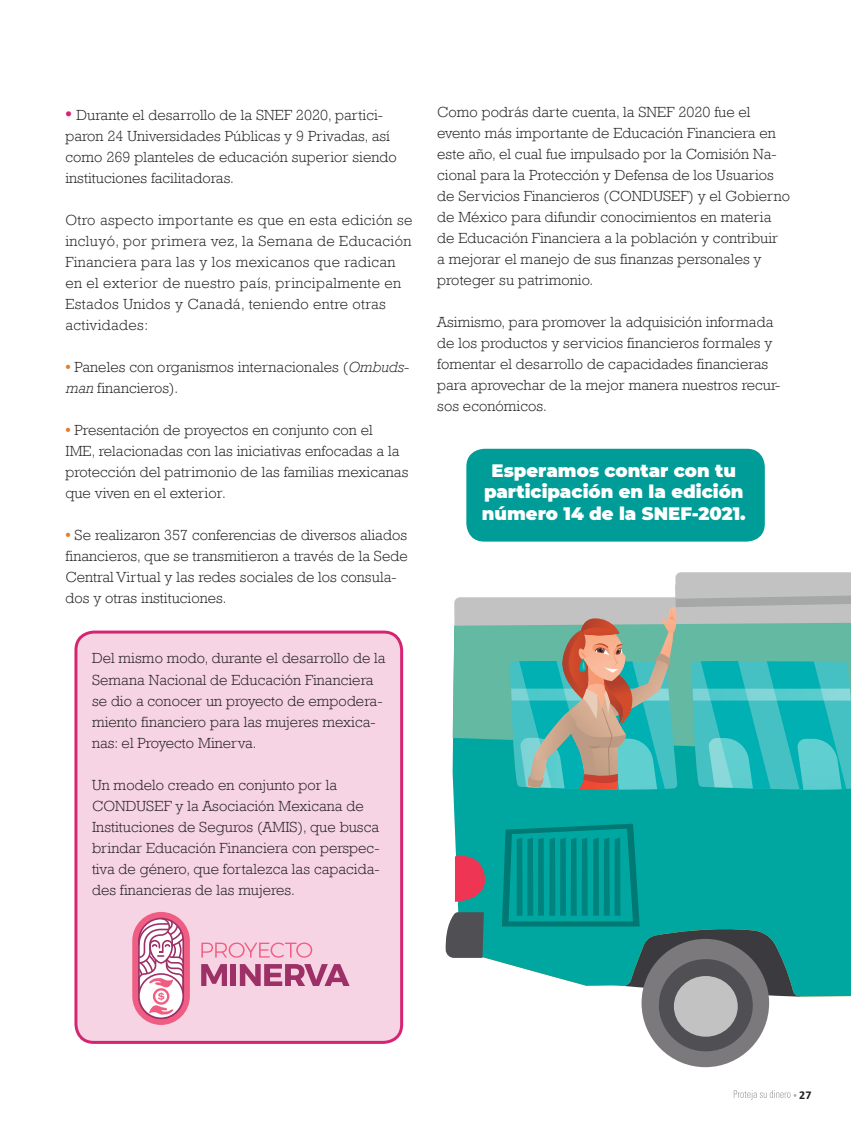
<style>
.page{position:relative;width:851px;height:1136px;background:#fff}
.page>*{position:absolute;margin:0;border:0;box-sizing:border-box;transform-origin:0 0}
.t1{font:900 18px/21.6px "Montserrat";color:#fff;text-align:center}
.t2{font:300 15px/21px "Rockwell";letter-spacing:.005em;color:#231f20}
.t3{font:300 15px/21px "Rockwell";letter-spacing:.025em;color:#231f20}
.t4{font:700 12px "Calibri";color:#231f20}
.s1{font-weight:700;font-size:18px;color:#d52572}
.s2{font-weight:700;color:#e57d2a}
.s3{font-style:italic}
</style>
<div class="page">
<svg style="left:733px;top:1090px;width:63px;height:9px"></svg>
<div style="left:466px;top:448px;width:298px;height:93px;background:#009c97;border-radius:18px"></div>
<div style="left:76px;top:632px;width:325px;height:410px;background:#f6d4e3;border-radius:18px"></div>
<div style="left:74px;top:630px;width:329px;height:413px;border:3px solid #d52572;border-radius:18px"></div>
<div style="left:132px;top:911px;width:58px;height:113px;background:#f05d82;border-radius:29px"></div>
<svg style="left:138px;top:917px;width:46px;height:101px;background:#e2acc1"></svg>
<svg style="left:201px;top:942px;width:111px;height:15px"></svg>
<svg style="left:201px;top:964px;width:26px;height:21px"></svg>
<div style="left:230px;top:963px;width:6px;height:22px;background:#9d3167"></div>
<svg style="left:240px;top:964px;width:109px;height:21px"></svg>
<svg style="left:452px;top:772px;width:398px;height:224px;background:#15aea8"></svg>
<svg style="left:445px;top:912px;width:39px;height:45px;background:#5c6063"></svg>
<div style="left:641px;top:938px;width:128px;height:129px;background:#7b797b;border-radius:50%"></div>
<div style="left:658px;top:959px;width:94px;height:92px;background:#505054;border-radius:50%"></div>
<div style="left:673px;top:975px;width:64px;height:61px;background:#c2c2c2;border-radius:50%"></div>
<svg style="left:455px;top:850px;width:33px;height:51px;background:#9f5b6d"></svg>
<svg style="left:502px;top:823px;width:298px;height:173px;background:#1d9894"></svg>
<svg style="left:454px;top:572px;width:396px;height:219px;background:#75bab2"></svg>
<p class="t2" style="left:65px;top:104px;width:333px"><span class="s1">•</span> Durante el desarrollo de la SNEF 2020, partici&shy;paron 24 Universidades Públicas y 9 Privadas, así como 269 planteles de educación superior siendo instituciones facilitadoras.</p>
<p class="t3" style="left:65px;top:209px;width:348px">Otro aspecto importante es que en esta edición se incluyó, por primera vez, la Semana de Educación Financiera para las y los mexicanos que radican en el exterior de nuestro país, principalmente en Estados Unidos y Canadá, teniendo entre otras actividades:</p>
<p class="t2" style="left:65px;top:356px;width:345px"><span class="s2">•</span> Paneles con organismos internacionales (<span class="s3">Ombuds&shy;man</span> financieros).</p>
<p class="t2" style="left:65px;top:419px;width:344px"><span class="s2">•</span> Presentación de proyectos en conjunto con el<br>IME, relacionadas con las iniciativas enfocadas a la protección del patrimonio de las familias mexicanas que viven en el exterior.</p>
<p class="t2" style="left:65px;top:524px;width:344px"><span class="s2">•</span> Se realizaron 357 conferencias de diversos aliados financieros, que se transmitieron a través de la Sede Central Virtual y las redes sociales de los consula&shy;dos y otras instituciones.</p>
<p class="t2" style="left:92px;top:647px;width:295px">Del mismo modo, durante el desarrollo de la Semana Nacional de Educación Financiera se dio a conocer un proyecto de empodera&shy;miento financiero para las mujeres mexica&shy;nas: el Proyecto Minerva.</p>
<p class="t2" style="left:92px;top:773px;width:289px">Un modelo creado en conjunto por la CONDUSEF y la Asociación Mexicana de Instituciones de Seguros (AMIS), que busca brindar Educación Financiera con perspec&shy;tiva de género, que fortalezca las capacida&shy;des financieras de las mujeres.</p>
<p class="t2" style="left:437px;top:101px;width:354px">Como podrás darte cuenta, la SNEF 2020 fue el evento más importante de Educación Financiera en este año, el cual fue impulsado por la Comisión Na&shy;cional para la Protección y Defensa de los Usuarios de Servicios Financieros (CONDUSEF) y el Gobierno de México para difundir conocimientos en materia de Educación Financiera a la población y contribuir<br>a mejorar el manejo de sus finanzas personales y proteger su patrimonio.</p>
<p class="t2" style="left:437px;top:311px;width:345px">Asimismo, para promover la adquisición informada de los productos y servicios financieros formales y fomentar el desarrollo de capacidades financieras para aprovechar de la mejor manera nuestros recur&shy;sos económicos.</p>
<p class="t1" style="left:482px;top:458px;width:265px">Esperamos contar con tu participación en la edición número 14 de la SNEF-2021.</p>
<p class="t4" style="left:799px;top:1086px;width:14px">27</p>
</div>
